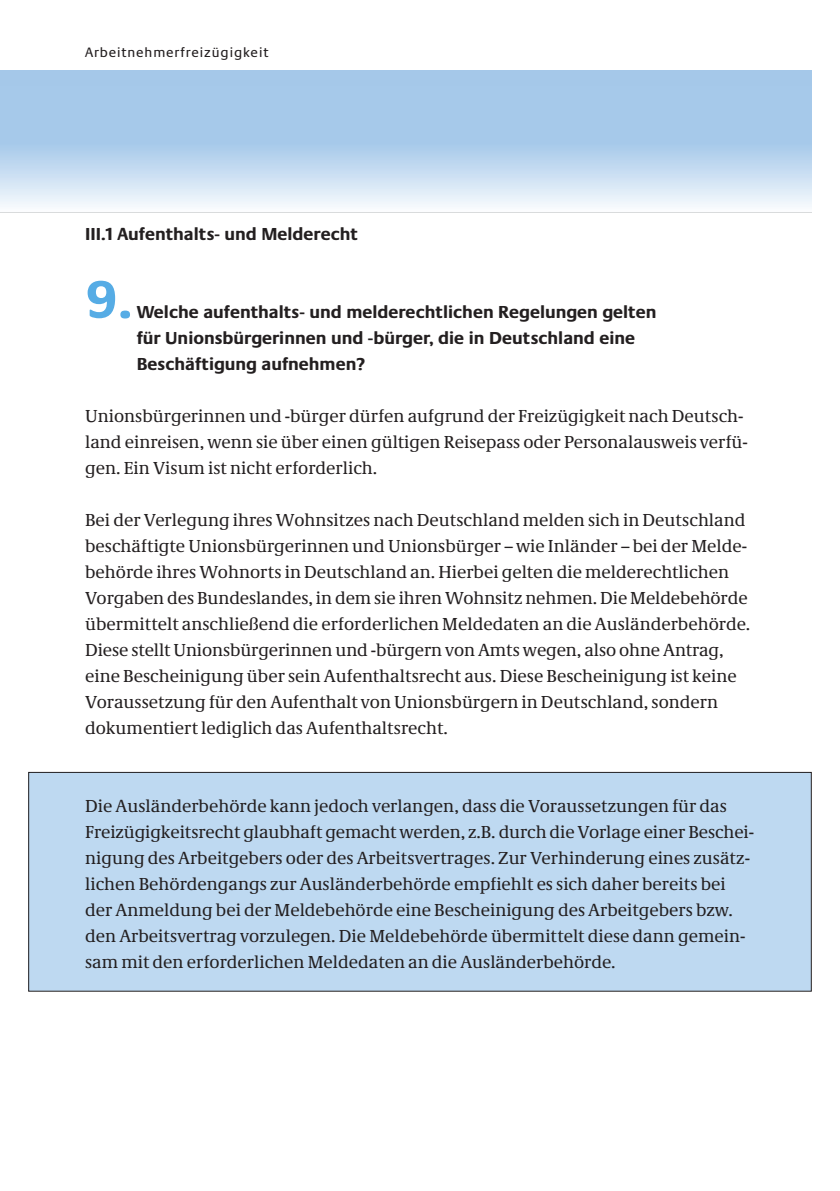
<style>
.page{position:relative;width:840px;height:1191px;background:#fff}
.page>*{position:absolute;margin:0;border:0;box-sizing:border-box;transform-origin:0 0}
.t1{font:700 55px "Neue Praxis";color:#56ace5}
.t2{font:18px/26px "Neue Demos";color:#231f20}
.t3{font:700 18px/26px "Neue Praxis";color:#231f20}
.t4{font:14px "Neue Praxis";letter-spacing:.06em;color:#231f20}
</style>
<div class="page">
<div style="left:29px;top:772px;width:781px;height:219px;background:#bed9f1"></div>
<div style="left:28px;top:772px;width:783px;height:219px;border:1px solid #231f20"></div>
<svg style="left:0;top:85px;width:811px;height:128px;background:#bcd6ef"></svg>
<p class="t4" style="left:85px;top:47px;width:185px">Arbeitnehmerfreizügigkeit</p>
<p class="t3" style="left:85px;top:222px;width:274px">III.1 Aufenthalts- und Melderecht</p>
<h1 class="t1" style="left:85px;top:279px;width:49px">9.</h1>
<p class="t3" style="left:137px;top:300px;width:521px">Welche aufenthalts- und melderechtlichen Regelungen gelten für Unionsbürgerinnen und -bürger, die in Deutschland eine<br>Beschäftigung aufnehmen?</p>
<p class="t2" style="left:85px;top:404px;width:664px">Unionsbürgerinnen und -bürger dürfen aufgrund der Freizügigkeit nach Deutsch&shy;land einreisen, wenn sie über einen gültigen Reisepass oder Personalausweis verfü&shy;gen. Ein Visum ist nicht erforderlich.</p>
<p class="t2" style="left:85px;top:508px;width:666px">Bei der Verlegung ihres Wohnsitzes nach Deutschland melden sich in Deutschland beschäftigte Unionsbürgerinnen und Unionsbürger – wie Inländer – bei der Melde&shy;behörde ihres Wohnorts in Deutschland an. Hierbei gelten die melderechtlichen Vorgaben des Bundeslandes, in dem sie ihren Wohnsitz nehmen. Die Meldebehörde übermittelt anschließend die erforderlichen Meldedaten an die Ausländerbehörde.<br>Diese stellt Unionsbürgerinnen und -bürgern von Amts wegen, also ohne Antrag, eine Bescheinigung über sein Aufenthaltsrecht aus. Diese Bescheinigung ist keine Voraussetzung für den Aufenthalt von Unionsbürgern in Deutschland, sondern dokumentiert lediglich das Aufenthaltsrecht.</p>
<p class="t2" style="left:85px;top:794px;width:670px">Die Ausländerbehörde kann jedoch verlangen, dass die Voraussetzungen für das Freizügigkeitsrecht glaubhaft gemacht werden, z.B. durch die Vorlage einer Beschei&shy;nigung des Arbeitgebers oder des Arbeitsvertrages. Zur Verhinderung eines zusätz&shy;lichen Behördengangs zur Ausländerbehörde empfiehlt es sich daher bereits bei der Anmeldung bei der Meldebehörde eine Bescheinigung des Arbeitgebers bzw. den Arbeitsvertrag vorzulegen. Die Meldebehörde übermittelt diese dann gemein&shy;sam mit den erforderlichen Meldedaten an die Ausländerbehörde.</p>
</div>
